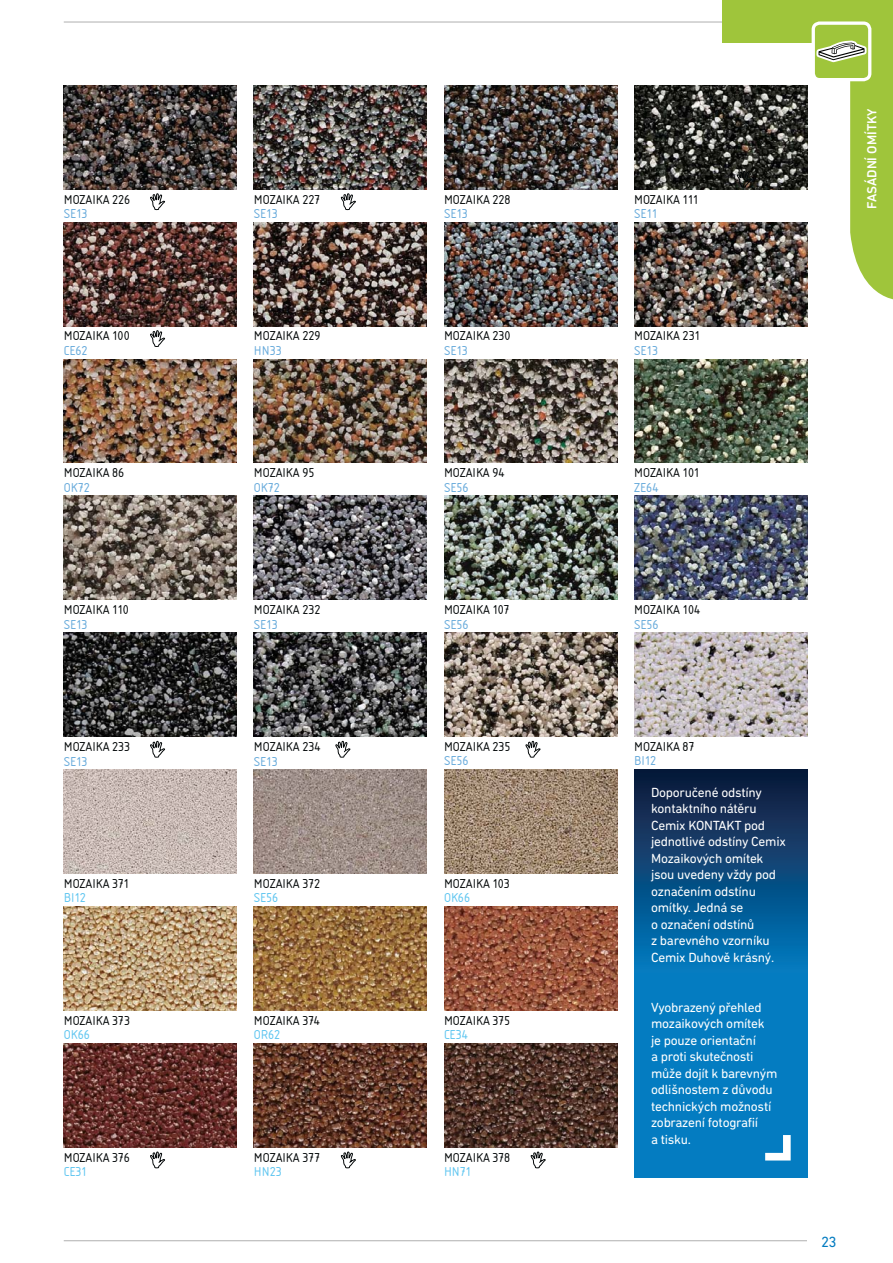
<style>
.page{position:relative;width:893px;height:1263px;background:#fff}
.page>*{position:absolute;margin:0;border:0;box-sizing:border-box;transform-origin:0 0}
.t1{font:15px "DIN Next Rounded LT Pro";color:#047cc1}
.t2{font:13.5px/16.5px "DIN Next Rounded LT Pro";letter-spacing:-.02em;color:#fff}
.t3{font:13.5px "Isonorm DEE";color:#040809}
.t4{font:13.5px "Isonorm DEE";color:#67aadb}
.t5{font:13.5px "Isonorm DEE";color:#5ec5f0}
.t6{font:500 13.5px "DIN Next Rounded LT Pro";color:#fff}
</style>
<div class="page">
<hr style="left:64px;top:21px;width:805px;height:2px;background:#b3b3b3">
<div style="left:723px;top:0;width:170px;height:43px;background:#9fc53b"></div>
<hr style="left:64px;top:1240px;width:744px;height:1px;background:#b3b3b3">
<svg style="left:815px;top:21px;width:78px;height:279px"></svg>
<div style="left:811px;top:22px;width:60px;height:59px;border:3px solid #fff;border-radius:6px"></div>
<img style="left:444px;top:633px;width:173px;height:104px">
<img style="left:634px;top:85px;width:173px;height:104px">
<img style="left:64px;top:222px;width:173px;height:104px">
<img style="left:64px;top:359px;width:173px;height:104px">
<img style="left:254px;top:85px;width:173px;height:104px">
<img style="left:254px;top:222px;width:173px;height:104px">
<img style="left:254px;top:359px;width:173px;height:104px">
<img style="left:444px;top:222px;width:173px;height:104px">
<img style="left:634px;top:222px;width:173px;height:104px">
<img style="left:634px;top:633px;width:173px;height:104px">
<img style="left:64px;top:85px;width:173px;height:104px">
<img style="left:64px;top:496px;width:173px;height:104px">
<img style="left:64px;top:633px;width:173px;height:104px">
<img style="left:254px;top:496px;width:173px;height:104px">
<img style="left:254px;top:633px;width:173px;height:104px">
<img style="left:444px;top:85px;width:173px;height:104px">
<img style="left:444px;top:359px;width:173px;height:104px">
<img style="left:444px;top:496px;width:173px;height:104px">
<img style="left:634px;top:359px;width:173px;height:104px">
<img style="left:634px;top:496px;width:173px;height:104px">
<svg style="left:150px;top:330px;width:15px;height:17px"></svg>
<svg style="left:525px;top:740px;width:16px;height:18px"></svg>
<svg style="left:335px;top:740px;width:16px;height:18px"></svg>
<svg style="left:150px;top:740px;width:15px;height:18px"></svg>
<svg style="left:736px;top:170px;width:15px;height:18px"></svg>
<svg style="left:341px;top:193px;width:15px;height:17px"></svg>
<svg style="left:150px;top:193px;width:15px;height:17px"></svg>
<img style="left:444px;top:770px;width:173px;height:104px">
<img style="left:444px;top:907px;width:173px;height:104px">
<img style="left:444px;top:1044px;width:173px;height:103px">
<svg style="left:530px;top:1151px;width:15px;height:18px"></svg>
<img style="left:254px;top:770px;width:173px;height:104px">
<img style="left:254px;top:907px;width:173px;height:104px">
<img style="left:254px;top:1044px;width:173px;height:103px">
<svg style="left:341px;top:1151px;width:15px;height:18px"></svg>
<img style="left:64px;top:770px;width:173px;height:104px">
<img style="left:64px;top:907px;width:173px;height:104px">
<img style="left:64px;top:1044px;width:173px;height:103px">
<svg style="left:150px;top:1151px;width:15px;height:18px"></svg>
<svg style="left:634px;top:770px;width:174px;height:408px;background:#07629e"></svg>
<svg style="left:765px;top:1135px;width:26px;height:26px"></svg>
<p class="t3" style="left:64px;top:195px;width:68px">MOZAIKA 226</p>
<p class="t4" style="left:64px;top:209px;width:25px">SE13</p>
<p class="t3" style="left:254px;top:195px;width:68px">MOZAIKA 227</p>
<p class="t4" style="left:254px;top:209px;width:25px">SE13</p>
<p class="t3" style="left:444px;top:195px;width:68px">MOZAIKA 228</p>
<p class="t4" style="left:444px;top:209px;width:25px">SE13</p>
<p class="t3" style="left:634px;top:195px;width:66px">MOZAIKA 111</p>
<p class="t4" style="left:634px;top:209px;width:25px">SE11</p>
<p class="t6" style="left:867px;top:209px;width:102px;rotate:-90deg">FASÁDNÍ OMÍTKY</p>
<p class="t3" style="left:64px;top:331px;width:67px">MOZAIKA 100</p>
<p class="t4" style="left:64px;top:346px;width:25px">CE62</p>
<p class="t3" style="left:254px;top:331px;width:68px">MOZAIKA 229</p>
<p class="t4" style="left:254px;top:346px;width:29px">HN33</p>
<p class="t3" style="left:444px;top:331px;width:68px">MOZAIKA 230</p>
<p class="t4" style="left:444px;top:346px;width:25px">SE13</p>
<p class="t3" style="left:634px;top:331px;width:68px">MOZAIKA 231</p>
<p class="t4" style="left:634px;top:346px;width:25px">SE13</p>
<p class="t3" style="left:64px;top:468px;width:62px">MOZAIKA 86</p>
<p class="t4" style="left:64px;top:483px;width:28px">OK72</p>
<p class="t3" style="left:254px;top:468px;width:62px">MOZAIKA 95</p>
<p class="t4" style="left:254px;top:483px;width:28px">OK72</p>
<p class="t3" style="left:444px;top:468px;width:62px">MOZAIKA 94</p>
<p class="t4" style="left:444px;top:483px;width:26px">SE56</p>
<p class="t3" style="left:634px;top:468px;width:67px">MOZAIKA 101</p>
<p class="t4" style="left:634px;top:483px;width:26px">ZE64</p>
<p class="t3" style="left:64px;top:605px;width:67px">MOZAIKA 110</p>
<p class="t4" style="left:64px;top:620px;width:25px">SE13</p>
<p class="t3" style="left:254px;top:605px;width:68px">MOZAIKA 232</p>
<p class="t4" style="left:254px;top:620px;width:25px">SE13</p>
<p class="t3" style="left:444px;top:605px;width:67px">MOZAIKA 107</p>
<p class="t4" style="left:444px;top:620px;width:26px">SE56</p>
<p class="t3" style="left:634px;top:605px;width:67px">MOZAIKA 104</p>
<p class="t4" style="left:634px;top:620px;width:26px">SE56</p>
<p class="t3" style="left:64px;top:742px;width:68px">MOZAIKA 233</p>
<p class="t4" style="left:64px;top:757px;width:25px">SE13</p>
<p class="t3" style="left:254px;top:742px;width:68px">MOZAIKA 234</p>
<p class="t4" style="left:254px;top:757px;width:25px">SE13</p>
<p class="t3" style="left:444px;top:742px;width:68px">MOZAIKA 235</p>
<p class="t4" style="left:444px;top:756px;width:26px">SE56</p>
<p class="t3" style="left:634px;top:742px;width:62px">MOZAIKA 87</p>
<p class="t4" style="left:634px;top:756px;width:24px">BI12</p>
<p class="t3" style="left:64px;top:879px;width:67px">MOZAIKA 371</p>
<p class="t5" style="left:64px;top:893px;width:24px">BI12</p>
<p class="t3" style="left:64px;top:1016px;width:68px">MOZAIKA 373</p>
<p class="t5" style="left:64px;top:1030px;width:28px">OK66</p>
<p class="t3" style="left:254px;top:879px;width:68px">MOZAIKA 372</p>
<p class="t5" style="left:254px;top:893px;width:26px">SE56</p>
<p class="t3" style="left:254px;top:1016px;width:68px">MOZAIKA 374</p>
<p class="t5" style="left:254px;top:1030px;width:28px">OR62</p>
<p class="t3" style="left:444px;top:879px;width:67px">MOZAIKA 103</p>
<p class="t5" style="left:444px;top:893px;width:28px">OK66</p>
<p class="t3" style="left:444px;top:1016px;width:68px">MOZAIKA 375</p>
<p class="t5" style="left:444px;top:1030px;width:25px">CE34</p>
<p class="t2" style="left:651px;top:785px;width:136px">Doporučené odstíny kontaktního nátěru<br>Cemix KONTAKT pod jednotlivé odstíny Cemix<br>Mozaikových omítek jsou uvedeny vždy pod označením odstínu omítky. Jedná se<br>o označení odstínů<br>z barevného vzorníku<br>Cemix Duhově krásný.</p>
<p class="t2" style="left:651px;top:1000px;width:128px">Vyobrazený přehled mozaikových omítek je pouze orientační<br>a proti skutečnosti může dojít k barevným odlišnostem z důvodu technických možností zobrazení fotografií<br>a tisku.</p>
<p class="t3" style="left:64px;top:1153px;width:68px">MOZAIKA 376</p>
<p class="t5" style="left:64px;top:1167px;width:25px">CE31</p>
<p class="t3" style="left:254px;top:1153px;width:68px">MOZAIKA 377</p>
<p class="t5" style="left:254px;top:1167px;width:29px">HN23</p>
<p class="t3" style="left:444px;top:1153px;width:68px">MOZAIKA 378</p>
<p class="t5" style="left:444px;top:1167px;width:29px">HN71</p>
<p class="t1" style="left:821px;top:1236px;width:17px">23</p>
</div>
